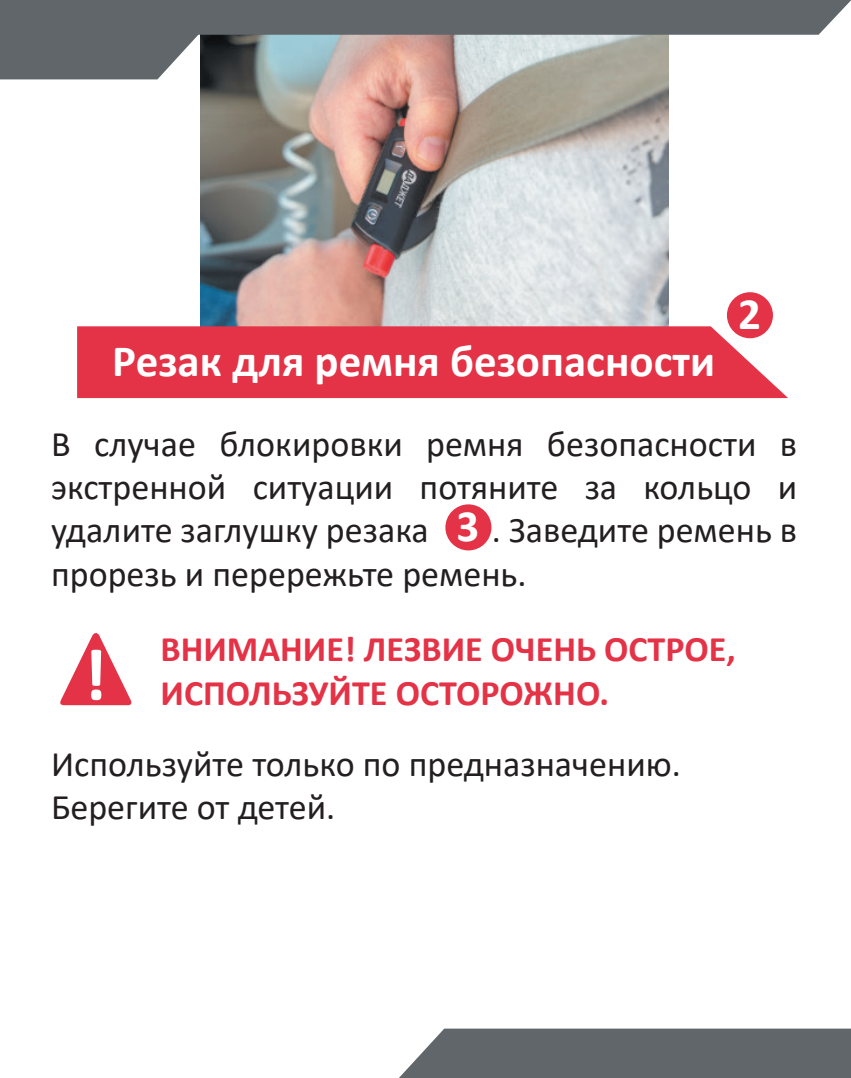
<style>
.page{position:relative;width:851px;height:1078px;background:#fff}
.page>*{position:absolute;margin:0;border:0;box-sizing:border-box;transform-origin:0 0}
.t1{font:700 44.8px "Calibri";color:#fff}
.t2{font:36px/43.2px "Calibri";color:#231f20}
.t3{font:700 36px/43.2px "Calibri";color:#e43246}
</style>
<div class="page">
<img style="left:201px;top:79px;width:467px;height:247px">
<svg style="left:400px;top:1028px;width:450px;height:49px;background:#6a6f72"></svg>
<svg style="left:0;top:0;width:850px;height:79px;background:#8e9090"></svg>
<div style="left:77px;top:326px;width:711px;height:72px;background:#e43246"></div>
<div style="left:445px;top:504px;width:46px;height:46px;background:#e43246;border-radius:50%"></div>
<svg style="left:60px;top:633px;width:72px;height:72px"></svg>
<div style="left:726px;top:292px;width:46px;height:46px;background:#e43246;border-radius:50%"></div>
<p class="t1" style="left:112px;top:329px;width:604px">Резак для ремня безопасности</p>
<p class="t1" style="left:738px;top:282px;width:24px">2</p>
<p class="t2" style="left:51px;top:421px;width:747px;text-align:justify">В случае блокировки ремня безопасности в экстренной ситуации потяните за кольцо и удалите заглушку резака</p>
<p class="t1" style="left:456px;top:494px;width:24px">3</p>
<p class="t2" style="left:51px;top:508px;width:747px;text-indent:440px">. Заведите ремень в прорезь и перережьте ремень.</p>
<p class="t3" style="left:160px;top:627px;width:576px">ВНИМАНИЕ! ЛЕЗВИЕ ОЧЕНЬ ОСТРОЕ,<br>ИСПОЛЬЗУЙТЕ ОСТОРОЖНО.</p>
<p class="t2" style="left:51px;top:741px;width:631px">Используйте только по предназначению.<br>Берегите от детей.</p>
</div>
